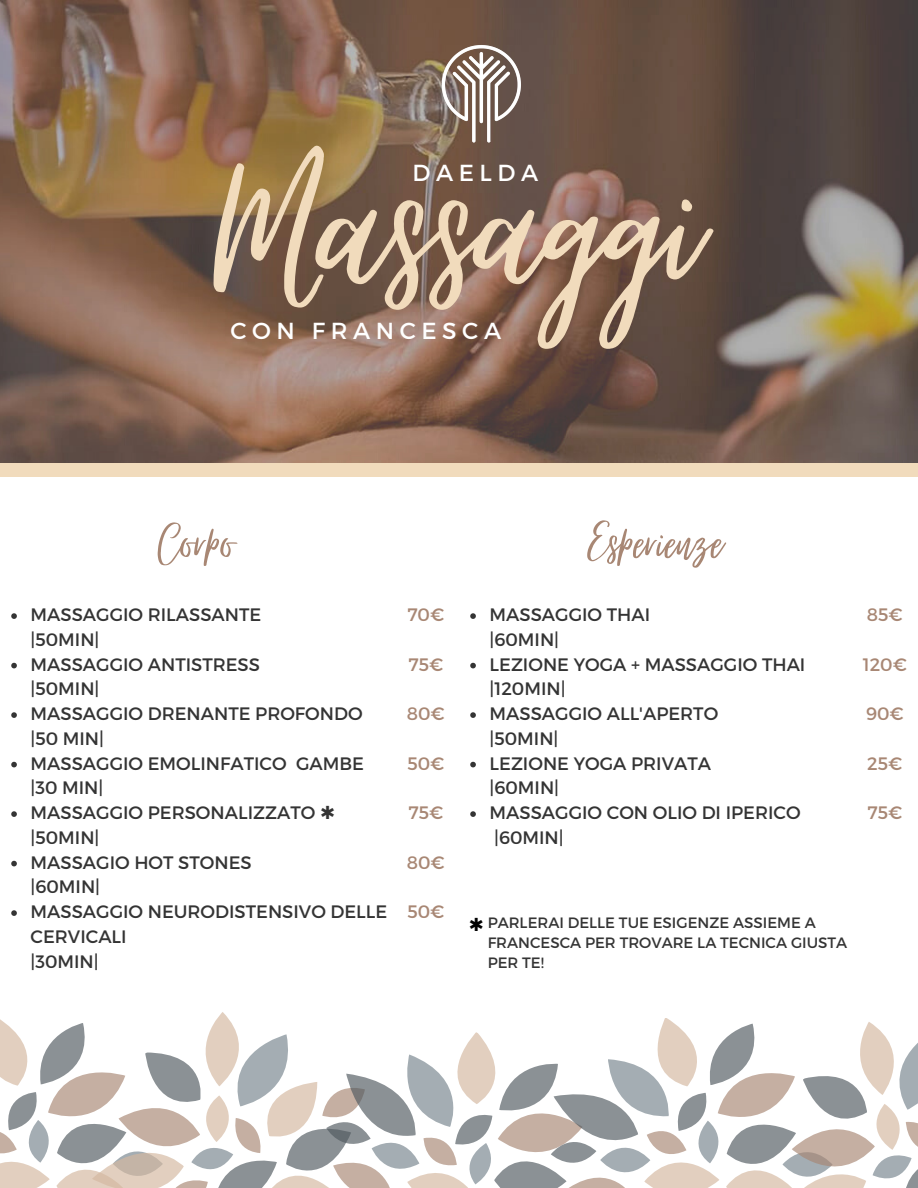
<style>
.page{position:relative;width:918px;height:1188px;background:#fff}
.page>*{position:absolute;margin:0;border:0;box-sizing:border-box;transform-origin:0 0}
.t1{font:259.8px "Virtual";color:#f1dbbc}
.t2{font:67.5px "Virtual";color:#a88774}
.t3{font:23.25px "Montserrat";letter-spacing:.24em;color:#fff}
.t4{font:18px/24.8px "Montserrat";color:#343434}
.t5{font:18px "Montserrat";color:#a88774}
.t6{font:18px "DejaVu Sans";color:#000}
.t7{font:15px/20.2px "Montserrat";color:#343434}
.s1{font-family:"DejaVu Sans"}
</style>
<div class="page">
<img style="left:0;top:0;width:918px;height:463px">
<img style="left:399px;top:16px;width:152px;height:175px">
<div style="left:0;top:463px;width:918px;height:14px;background:#f1dbbc"></div>
<svg style="left:0;top:1012px;width:918px;height:176px"></svg>
<svg style="left:11px;top:613px;width:6px;height:6px"></svg>
<svg style="left:11px;top:663px;width:6px;height:5px"></svg>
<svg style="left:11px;top:712px;width:6px;height:6px"></svg>
<svg style="left:11px;top:762px;width:6px;height:5px"></svg>
<svg style="left:11px;top:811px;width:6px;height:6px"></svg>
<svg style="left:11px;top:861px;width:6px;height:5px"></svg>
<svg style="left:11px;top:910px;width:6px;height:6px"></svg>
<svg style="left:470px;top:613px;width:6px;height:6px"></svg>
<svg style="left:470px;top:663px;width:6px;height:5px"></svg>
<svg style="left:470px;top:712px;width:6px;height:6px"></svg>
<svg style="left:470px;top:762px;width:6px;height:5px"></svg>
<svg style="left:470px;top:811px;width:6px;height:6px"></svg>
<p class="t1" style="left:217px;top:88px;width:485px">Massaggi</p>
<p class="t3" style="left:413px;top:157px;width:127px">DAELDA</p>
<p class="t3" style="left:230px;top:316px;width:272px">CON FRANCESCA</p>
<p class="t2" style="left:159px;top:506px;width:77px">Corpo</p>
<p class="t4" style="left:31px;top:601px;width:232px">MASSAGGIO RILASSANTE |50MIN|</p>
<p class="t4" style="left:31px;top:651px;width:231px">MASSAGGIO ANTISTRESS |50MIN|</p>
<p class="t4" style="left:31px;top:700px;width:334px">MASSAGGIO DRENANTE PROFONDO |50 MIN|</p>
<p class="t4" style="left:31px;top:750px;width:335px">MASSAGGIO EMOLINFATICO GAMBE |30 MIN|</p>
<p class="t4" style="left:31px;top:799px;width:306px">MASSAGGIO PERSONALIZZATO <span class="s1">✱ </span>|50MIN|</p>
<p class="t4" style="left:31px;top:849px;width:223px">MASSAGIO HOT STONES |60MIN|</p>
<p class="t4" style="left:31px;top:898px;width:358px">MASSAGGIO NEURODISTENSIVO DELLE<br>CERVICALI<br>|30MIN|</p>
<p class="t5" style="left:407px;top:603px;width:38px">70€</p>
<p class="t5" style="left:408px;top:653px;width:36px">75€</p>
<p class="t5" style="left:407px;top:702px;width:39px">80€</p>
<p class="t5" style="left:407px;top:752px;width:39px">50€</p>
<p class="t5" style="left:408px;top:801px;width:36px">75€</p>
<p class="t5" style="left:407px;top:851px;width:39px">80€</p>
<p class="t5" style="left:407px;top:900px;width:39px">50€</p>
<p class="t2" style="left:588px;top:506px;width:136px">Esperienze</p>
<p class="t4" style="left:490px;top:601px;width:162px">MASSAGGIO THAI |60MIN|</p>
<p class="t4" style="left:490px;top:651px;width:317px">LEZIONE YOGA + MASSAGGIO THAI |120MIN|</p>
<p class="t4" style="left:490px;top:700px;width:230px">MASSAGGIO ALL'APERTO |50MIN|</p>
<p class="t4" style="left:490px;top:750px;width:223px">LEZIONE YOGA PRIVATA |60MIN|</p>
<p class="t4" style="left:490px;top:799px;width:313px">MASSAGGIO CON OLIO DI IPERICO |60MIN|</p>
<p class="t5" style="left:867px;top:603px;width:37px">85€</p>
<p class="t5" style="left:863px;top:653px;width:46px">120€</p>
<p class="t5" style="left:866px;top:702px;width:39px">90€</p>
<p class="t5" style="left:867px;top:752px;width:37px">25€</p>
<p class="t5" style="left:867px;top:801px;width:36px">75€</p>
<p class="t7" style="left:488px;top:912px;width:361px">PARLERAI DELLE TUE ESIGENZE ASSIEME A<br>FRANCESCA PER TROVARE LA TECNICA GIUSTA<br>PER TE!</p>
<p class="t6" style="left:469px;top:914px;width:17px">✱</p>
</div>
